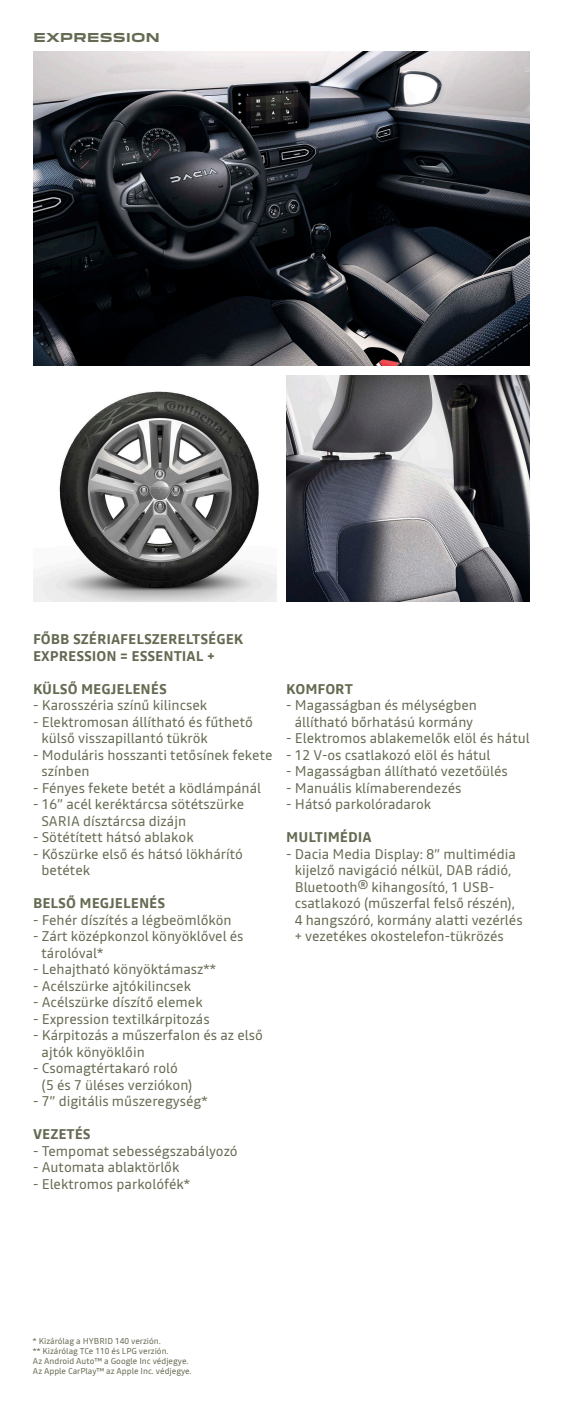
<style>
.page{position:relative;width:563px;height:1407px;background:#fff}
.page>*{position:absolute;margin:0;border:0;box-sizing:border-box;transform-origin:0 0}
.t1{font:14px/16.5px "Read";color:#646b52}
._05_Titre_ambiance{font:700 14px "Read";color:#646b52}
._05_Titre{font:700 12px "Dacia Block Extended";color:#646b52}
._04_Texte_Note_Teintier{font:8.5px "Read";color:#646b52}
</style>
<div class="page">
<img style="left:33px;top:391px;width:243px;height:210px">
<img style="left:286px;top:375px;width:244px;height:226px">
<img style="left:33px;top:51px;width:497px;height:314px">
<p class="_05_Titre" style="left:33px;top:31px;width:128px">EXPRESSION</p>
<p class="_05_Titre_ambiance" style="left:33px;top:630px;width:211px">FŐBB SZÉRIAFELSZERELTSÉGEK</p>
<p class="_05_Titre_ambiance" style="left:33px;top:646px;width:183px">EXPRESSION = ESSENTIAL +</p>
<p class="_05_Titre_ambiance" style="left:33px;top:679px;width:135px">KÜLSŐ MEGJELENÉS</p>
<p class="t1" style="left:33px;top:697px;width:176px">- Karosszéria színű kilincsek</p>
<p class="t1" style="left:42px;top:713px;width:213px;text-indent:-8px">- Elektromosan állítható és fűthető külső visszapillantó tükrök</p>
<p class="t1" style="left:42px;top:746px;width:232px;text-indent:-8px">- Moduláris hosszanti tetősínek fekete színben</p>
<p class="t1" style="left:33px;top:779px;width:229px">- Fényes fekete betét a ködlámpánál</p>
<p class="t1" style="left:42px;top:796px;width:204px;text-indent:-8px">- 16’’ acél keréktárcsa sötétszürke<br>SARIA dísztárcsa dizájn</p>
<p class="t1" style="left:33px;top:829px;width:162px">- Sötétített hátsó ablakok</p>
<p class="t1" style="left:42px;top:845px;width:203px;text-indent:-8px">- Kőszürke első és hátsó lökhárító betétek</p>
<p class="_05_Titre_ambiance" style="left:33px;top:893px;width:134px">BELSŐ MEGJELENÉS</p>
<p class="t1" style="left:33px;top:911px;width:200px">- Fehér díszítés a légbeömlőkön</p>
<p class="t1" style="left:42px;top:928px;width:203px;text-indent:-8px">- Zárt középkonzol könyöklővel és tárolóval*</p>
<p class="t1" style="left:33px;top:961px;width:184px">- Lehajtható könyöktámasz**</p>
<p class="t1" style="left:33px;top:977px;width:159px">- Acélszürke ajtókilincsek</p>
<p class="t1" style="left:33px;top:994px;width:171px">- Acélszürke díszítő elemek</p>
<p class="t1" style="left:33px;top:1010px;width:178px">- Expression textilkárpitozás</p>
<p class="t1" style="left:42px;top:1027px;width:223px;text-indent:-8px">- Kárpitozás a műszerfalon és az első ajtók könyöklőin</p>
<p class="t1" style="left:42px;top:1060px;width:152px;text-indent:-8px">- Csomagtértakaró roló (5 és 7 üléses verziókon)</p>
<p class="t1" style="left:33px;top:1093px;width:176px">- 7’’ digitális műszeregység*</p>
<p class="_05_Titre_ambiance" style="left:33px;top:1124px;width:59px">VEZETÉS</p>
<p class="t1" style="left:33px;top:1142px;width:206px">- Tempomat sebességszabályozó</p>
<p class="t1" style="left:33px;top:1159px;width:148px">- Automata ablaktörlők</p>
<p class="t1" style="left:33px;top:1175px;width:158px">- Elektromos parkolófék*</p>
<p class="_05_Titre_ambiance" style="left:286px;top:679px;width:68px">KOMFORT</p>
<p class="t1" style="left:286px;top:697px;width:192px;text-align:center">- Magasságban és mélységben állítható bőrhatású kormány</p>
<p class="t1" style="left:286px;top:730px;width:245px">- Elektromos ablakemelők elöl és hátul</p>
<p class="t1" style="left:286px;top:746px;width:206px">- 12 V-os csatlakozó elöl és hátul</p>
<p class="t1" style="left:286px;top:763px;width:223px">- Magasságban állítható vezetőülés</p>
<p class="t1" style="left:286px;top:779px;width:177px">- Manuális klímaberendezés</p>
<p class="t1" style="left:286px;top:796px;width:146px">- Hátsó parkolóradarok</p>
<p class="_05_Titre_ambiance" style="left:286px;top:827px;width:87px">MULTIMÉDIA</p>
<p class="t1" style="left:294px;top:845px;width:229px;text-indent:-8px">- Dacia Media Display: 8’’ multimédia kijelző navigáció nélkül, DAB rádió, Bluetooth® kihangosító, 1 USB&shy;csatlakozó (műszerfal felső részén), 4 hangszóró, kormány alatti vezérlés + vezetékes okostelefon-tükrözés</p>
<p class="_04_Texte_Note_Teintier" style="left:33px;top:1335px;width:129px">* Kizárólag a HYBRID 140 verzión.</p>
<p class="_04_Texte_Note_Teintier" style="left:33px;top:1345px;width:137px">** Kizárólag TCe 110 és LPG verzión.</p>
<p class="_04_Texte_Note_Teintier" style="left:33px;top:1355px;width:157px">Az Android Auto™ a Google Inc védjegye.</p>
<p class="_04_Texte_Note_Teintier" style="left:33px;top:1365px;width:160px">Az Apple CarPlay™ az Apple Inc. védjegye.</p>
</div>
